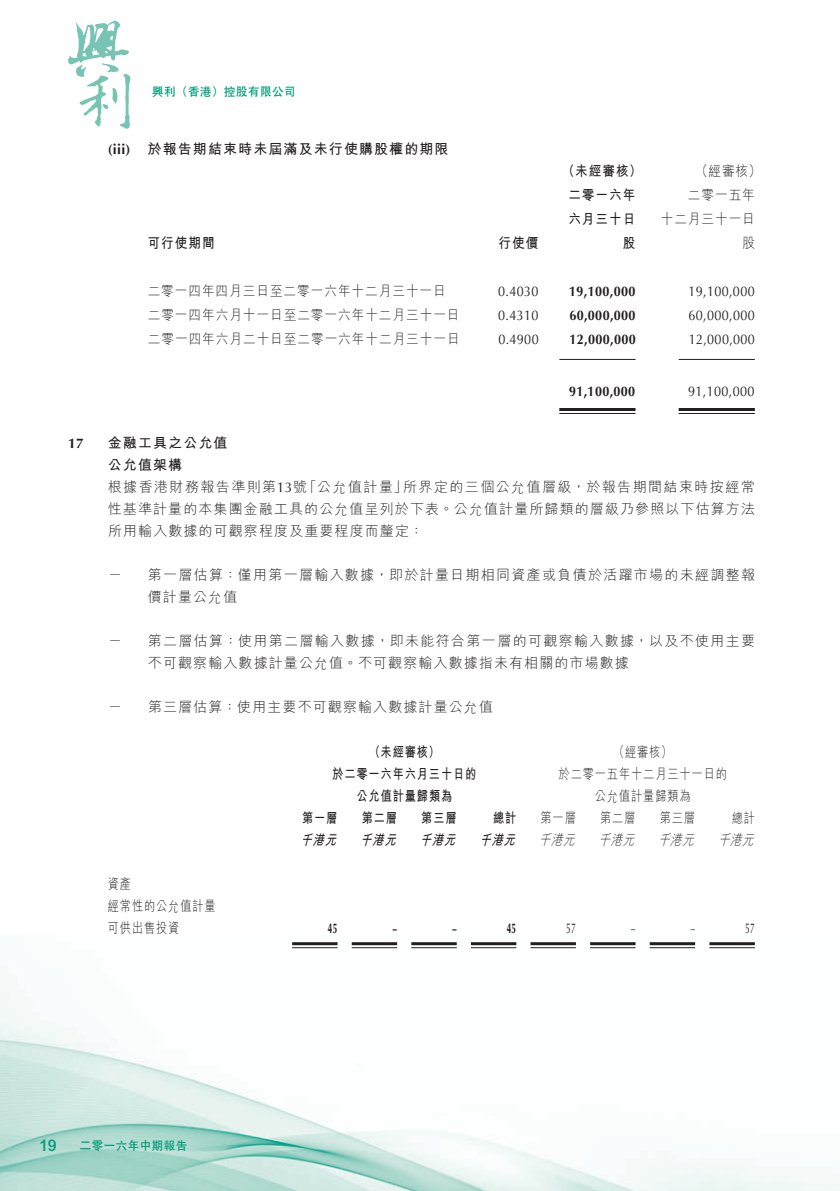
<style>
.page{position:relative;width:840px;height:1191px;background:#fff}
.page>*{position:absolute;margin:0;border:0;box-sizing:border-box;transform-origin:0 0}
.t1{font:500 16px "Arial MT Std";color:#009b7a}
.t2{font:300 14px/22px "M Hei HK";letter-spacing:.08em;color:#231f20}
.t3{font:300 14px "M Hei HK";letter-spacing:.08em;color:#231f20;scale:.9 1}
.t4{font:14px "Optima LT Std";letter-spacing:.03em;color:#231f20;scale:.9 1}
.t5{font:300 14px/22px "M Hei HK";letter-spacing:.08em;color:#231f20;scale:.8 1}
.t6{font:700 14px "Optima LT Std";letter-spacing:.03em;color:#231f20;scale:.9 1}
.t7{font:700 14px "M Hei HK";letter-spacing:.08em;color:#231f20;scale:.8 1}
.t8{font:700 14px "M Hei HK";letter-spacing:.08em;color:#231f20}
.t9{font:700 14px "M Hei HK";letter-spacing:.08em;color:#231f20;scale:.9 1}
.t10{font:300 14px "M Hei HK";letter-spacing:.1em;color:#231f20}
.t11{font:italic 300 14px "M Hei HK";color:#231f20;scale:.8 1}
.t12{font:italic 700 14px "M Hei HK";color:#231f20;scale:.8 1}
.t13{font:700 14px "Optima LT Std";letter-spacing:.03em;color:#231f20}
.t14{font:14px "Optima LT Std";letter-spacing:.03em;color:#231f20;scale:.6 1}
.t15{font:700 14px "Optima LT Std";letter-spacing:.03em;color:#231f20;scale:.6 1}
.t16{font:700 12px "C Hei 2 HK";color:#009b7a}
.s1{font-family:"Optima LT Std";font-weight:400}
</style>
<div class="page">
<img style="left:0;top:942px;width:839px;height:249px">
<svg style="left:67px;top:21px;width:64px;height:108px"></svg>
<hr style="left:559px;top:359px;width:76px;height:1px;background:#231f20">
<hr style="left:678px;top:359px;width:76px;height:1px;background:#231f20">
<hr style="left:559px;top:408px;width:76px;height:3px;background:#231f20">
<hr style="left:559px;top:413px;width:76px;height:1px;background:#231f20">
<hr style="left:678px;top:408px;width:76px;height:3px;background:#231f20">
<hr style="left:678px;top:413px;width:76px;height:1px;background:#231f20">
<hr style="left:292px;top:942px;width:45px;height:3px;background:#231f20">
<hr style="left:292px;top:947px;width:45px;height:1px;background:#231f20">
<hr style="left:351px;top:942px;width:46px;height:3px;background:#231f20">
<hr style="left:351px;top:947px;width:46px;height:1px;background:#231f20">
<hr style="left:411px;top:942px;width:45px;height:3px;background:#231f20">
<hr style="left:411px;top:947px;width:45px;height:1px;background:#231f20">
<hr style="left:470px;top:942px;width:46px;height:3px;background:#231f20">
<hr style="left:470px;top:947px;width:46px;height:1px;background:#231f20">
<hr style="left:530px;top:942px;width:45px;height:3px;background:#231f20">
<hr style="left:530px;top:947px;width:45px;height:1px;background:#231f20">
<hr style="left:589px;top:942px;width:46px;height:3px;background:#231f20">
<hr style="left:589px;top:947px;width:46px;height:1px;background:#231f20">
<hr style="left:649px;top:942px;width:45px;height:3px;background:#231f20">
<hr style="left:649px;top:947px;width:45px;height:1px;background:#231f20">
<hr style="left:709px;top:942px;width:45px;height:3px;background:#231f20">
<hr style="left:709px;top:947px;width:45px;height:1px;background:#231f20">
<p class="t13" style="left:68px;top:435px;width:17px">17</p>
<p class="t13" style="left:108px;top:141px;width:24px">(iii)</p>
<p class="t16" style="left:152px;top:83px;width:145px">興利（香港）控股有限公司</p>
<p class="t8" style="left:147px;top:139px;width:302px">於報告期結束時未屆滿及未行使購股權的期限</p>
<p class="t9" style="left:147px;top:233px;width:76px">可行使期間</p>
<p class="t3" style="left:148px;top:281px;width:332px">二零一四年四月三日至二零一六年十二月三十一日</p>
<p class="t3" style="left:148px;top:305px;width:348px">二零一四年六月十一日至二零一六年十二月三十一日</p>
<p class="t3" style="left:148px;top:329px;width:348px">二零一四年六月二十日至二零一六年十二月三十一日</p>
<p class="t8" style="left:108px;top:433px;width:121px">金融工具之公允值</p>
<p class="t8" style="left:108px;top:455px;width:76px">公允值架構</p>
<p class="t9" style="left:562px;top:161px;width:90px">（未經審核）</p>
<p class="t3" style="left:695px;top:161px;width:74px">（經審核(</p>
<p class="t9" style="left:568px;top:185px;width:76px">二零一六年</p>
<p class="t3" style="left:687px;top:185px;width:76px">二零一五年</p>
<p class="t9" style="left:568px;top:209px;width:76px">六月三十日</p>
<p class="t3" style="left:660px;top:209px;width:106px">十二月三十一日</p>
<p class="t9" style="left:498px;top:233px;width:46px">行使價</p>
<p class="t9" style="left:622px;top:233px;width:15px">股</p>
<p class="t3" style="left:742px;top:233px;width:15px">股</p>
<p class="t4" style="left:498px;top:283px;width:46px">0.4030</p>
<p class="t6" style="left:569px;top:283px;width:75px">19,100,000</p>
<p class="t4" style="left:688px;top:283px;width:75px">19,100,000</p>
<p class="t4" style="left:498px;top:307px;width:46px">0.4310</p>
<p class="t6" style="left:569px;top:307px;width:75px">60,000,000</p>
<p class="t4" style="left:688px;top:307px;width:75px">60,000,000</p>
<p class="t4" style="left:498px;top:331px;width:46px">0.4900</p>
<p class="t6" style="left:569px;top:331px;width:75px">12,000,000</p>
<p class="t4" style="left:688px;top:331px;width:75px">12,000,000</p>
<p class="t6" style="left:568px;top:383px;width:75px">91,100,000</p>
<p class="t4" style="left:687px;top:383px;width:75px">91,100,000</p>
<p class="t2" style="left:108px;top:476px;width:648px">根據香港財務報告準則第<span class="s1">13</span>號<br>性基準計量的本集團金融工具的公允值呈列於下表。公允值計量所歸類的層級乃參照以下估算方法所用輸入數據的可觀察程度及重要程度而釐定：</p>
<p class="t2" style="left:148px;top:564px;width:608px">第一層估算：僅用第一層輸入數據，即於計量日期相同資產或負債於活躍市場的未經調整報</p>
<p class="t10" style="left:403px;top:477px;width:353px">所界定的三個公允值層級，於報告期間結束時按經常</p>
<p class="t2" style="left:302px;top:476px;width:106px">「公允值計量」</p>
<p class="t2" style="left:108px;top:564px;width:15px">－</p>
<p class="t2" style="left:108px;top:630px;width:15px">－</p>
<p class="t2" style="left:108px;top:696px;width:15px">－</p>
<p class="t2" style="left:148px;top:586px;width:91px">價計量公允值</p>
<p class="t2" style="left:148px;top:630px;width:608px">第二層估算：使用第二層輸入數據，即未能符合第一層的可觀察輸入數據，以及不使用主要</p>
<p class="t2" style="left:148px;top:652px;width:482px">不可觀察輸入數據計量公允值。不可觀察輸入數據指未有相關的市場數據</p>
<p class="t2" style="left:148px;top:696px;width:346px">第三層估算：使用主要不可觀察輸入數據計量公允值</p>
<p class="t7" style="left:369px;top:741px;width:90px">（未經審核）</p>
<p class="t5" style="left:613px;top:740px;width:74px">（經審核(</p>
<p class="t7" style="left:332px;top:763px;width:182px">於二零一六年六月三十日的</p>
<p class="t5" style="left:558px;top:762px;width:212px">於二零一五年十二月三十一日的</p>
<p class="t7" style="left:356px;top:785px;width:121px">公允值計量歸類為</p>
<p class="t5" style="left:594px;top:784px;width:121px">公允值計量歸類為</p>
<p class="t7" style="left:302px;top:807px;width:46px">第一層</p>
<p class="t7" style="left:361px;top:807px;width:46px">第二層</p>
<p class="t7" style="left:421px;top:807px;width:46px">第三層</p>
<p class="t7" style="left:492px;top:807px;width:31px">總計</p>
<p class="t5" style="left:540px;top:806px;width:46px">第一層</p>
<p class="t5" style="left:599px;top:806px;width:46px">第二層</p>
<p class="t5" style="left:659px;top:806px;width:46px">第三層</p>
<p class="t5" style="left:731px;top:806px;width:31px">總計</p>
<p class="t12" style="left:300px;top:829px;width:52px">千港元</p>
<p class="t12" style="left:360px;top:829px;width:52px">千港元</p>
<p class="t12" style="left:419px;top:829px;width:52px">千港元</p>
<p class="t12" style="left:479px;top:829px;width:52px">千港元</p>
<p class="t11" style="left:538px;top:829px;width:52px">千港元</p>
<p class="t11" style="left:598px;top:829px;width:52px">千港元</p>
<p class="t11" style="left:657px;top:829px;width:52px">千港元</p>
<p class="t11" style="left:717px;top:829px;width:52px">千港元</p>
<p class="t5" style="left:108px;top:872px;width:136px">資產<br>經常性的公允值計量</p>
<p class="t5" style="left:108px;top:916px;width:91px">可供出售投資</p>
<p class="t15" style="left:328px;top:919px;width:17px">45</p>
<p class="t15" style="left:392px;top:919px;width:8px">–</p>
<p class="t15" style="left:452px;top:919px;width:8px">–</p>
<p class="t15" style="left:506px;top:919px;width:17px">45</p>
<p class="t14" style="left:566px;top:919px;width:17px">57</p>
<p class="t14" style="left:631px;top:919px;width:8px">–</p>
<p class="t14" style="left:690px;top:919px;width:8px">–</p>
<p class="t14" style="left:744px;top:919px;width:17px">57</p>
<p class="t1" style="left:39px;top:1136px;width:19px">19</p>
<p class="t16" style="left:79px;top:1137px;width:109px">二零一六年中期報告</p>
</div>
